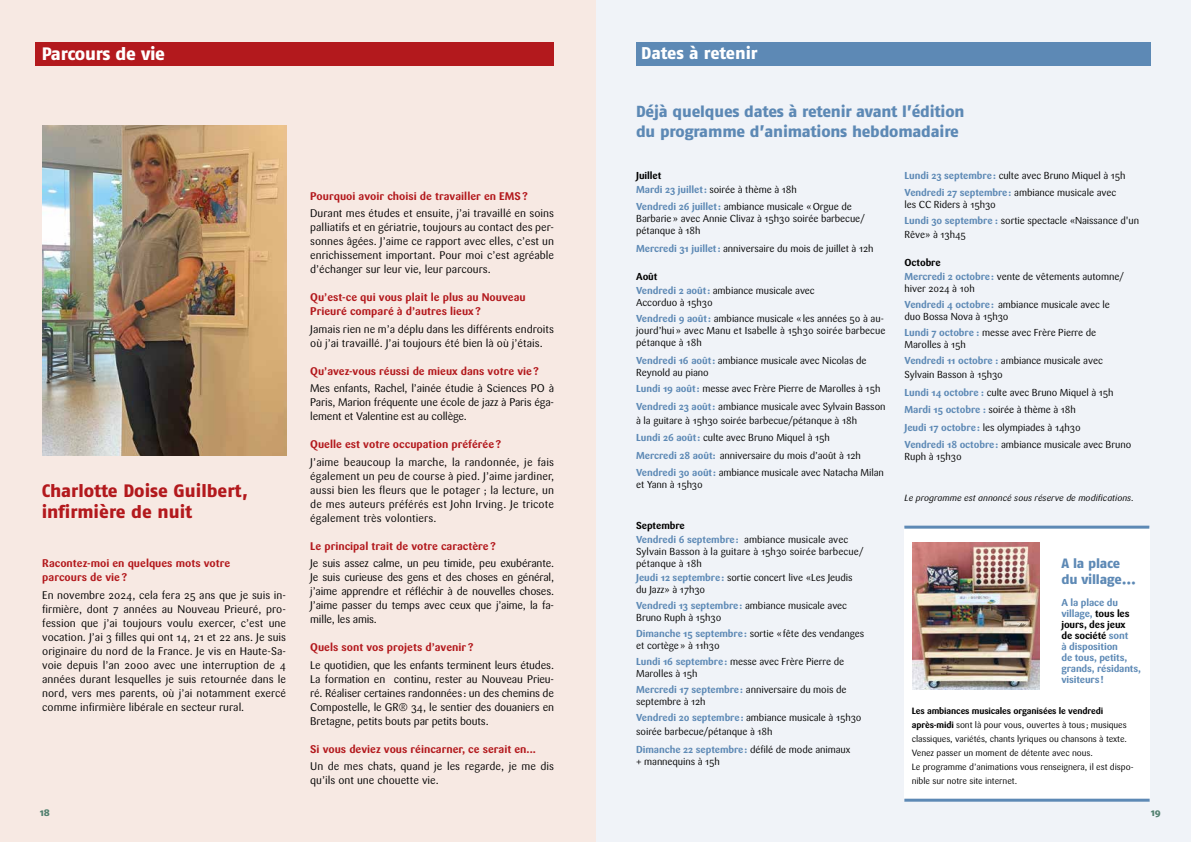
<style>
.page{position:relative;width:1191px;height:842px;background:#fff}
.page>*{position:absolute;margin:0;border:0;box-sizing:border-box;transform-origin:0 0}
.t1{font:18px/21px "Fago No Exb";color:#b3191d}
.t2{font:18px "Fago No Exb";letter-spacing:-.015em;color:#fff}
.t3{font:17px "Fago No Exb";letter-spacing:-.01em;color:#fff}
.t4{font:16px/20px "Fago No Exb";letter-spacing:-.01em;color:#5d89b5}
.t5{font:13.5px/16px "Fago No Exb";letter-spacing:-.015em;color:#5d89b5}
.t6{font:11px/14px "Sari";color:#000;text-align:justify}
.t7{font:700 11px/14px "Sari";color:#b3191d}
.t8{font:10px/12px "Sari";letter-spacing:-.01em;color:#000}
.t9{font:700 10px/11px "Sari";letter-spacing:-.015em;color:#5d89b5}
.t10{font:10px "Fago No Exb";color:#51806f}
.t11{font:9px/14px "Sari";letter-spacing:-.01em;color:#000}
.t12{font:italic 9px "Sari";color:#000}
.s1{font-weight:700}
.s2{font-weight:700;color:#5d89b5}
.s3{color:#000}
</style>
<div class="page">
<div style="left:596px;top:0;width:595px;height:842px;background:#f0f3f8"></div>
<div style="left:0;top:0;width:596px;height:842px;background:#f7e9e3"></div>
<div style="left:35px;top:42px;width:518px;height:24px;background:#b3191d"></div>
<img style="left:42px;top:125px;width:244px;height:330px">
<div style="left:904px;top:527px;width:245px;height:273px;background:#fff"></div>
<div style="left:636px;top:42px;width:514px;height:24px;background:#5d89b5"></div>
<hr style="left:904px;top:799px;width:245px;height:3px;background:#5d89b5">
<hr style="left:904px;top:526px;width:245px;height:3px;background:#5d89b5">
<img style="left:912px;top:543px;width:127px;height:147px">
<h1 class="t2" style="left:42px;top:43px;width:125px">Parcours de vie</h1>
<h1 class="t1" style="left:42px;top:480px;width:208px">Charlotte Doise Guilbert, infirmière de nuit</h1>
<p class="t7" style="left:42px;top:556px;width:190px">Racontez-moi en quelques mots votre parcours de vie?</p>
<p class="t6" style="left:42px;top:588px;width:245px">En novembre 2024, cela fera 25 ans que je suis in&shy;firmière, dont 7 années au Nouveau Prieuré, pro&shy;fession que j’ai toujours voulu exercer, c’est une vocation. J’ai 3 filles qui ont 14, 21 et 22 ans. Je suis originaire du nord de la France. Je vis en Haute-Sa&shy;voie depuis l’an 2000 avec une interruption de 4 années durant lesquelles je suis retournée dans le nord, vers mes parents, où j’ai notamment exercé comme infirmière libérale en secteur rural.</p>
<p class="t7" style="left:310px;top:189px;width:219px">Pourquoi avoir choisi de travailler en EMS?</p>
<p class="t6" style="left:310px;top:206px;width:245px">Durant mes études et ensuite, j’ai travaillé en soins palliatifs et en gériatrie, toujours au contact des per&shy;sonnes âgées. J’aime ce rapport avec elles, c’est un enrichissement important. Pour moi c’est agréable d’échanger sur leur vie, leur parcours.</p>
<p class="t7" style="left:310px;top:290px;width:217px">Qu’est-ce qui vous plait le plus au Nouveau<br>Prieuré comparé à d’autres lieux?</p>
<p class="t6" style="left:310px;top:322px;width:245px">Jamais rien ne m’a déplu dans les différents endroits où j’ai travaillé. J’ai toujours été bien là où j’étais.</p>
<p class="t7" style="left:310px;top:364px;width:230px">Qu’avez-vous réussi de mieux dans votre vie?</p>
<p class="t6" style="left:310px;top:381px;width:245px">Mes enfants, Rachel, l’ainée étudie à Sciences PO à Paris, Marion fréquente une école de jazz à Paris éga&shy;lement et Valentine est au collège.</p>
<p class="t7" style="left:310px;top:437px;width:193px">Quelle est votre occupation préférée?</p>
<p class="t6" style="left:310px;top:455px;width:245px">J’aime beaucoup la marche, la randonnée, je fais également un peu de course à pied. J’aime jardiner, aussi bien les fleurs que le potager ; la lecture, un de mes auteurs préférés est John Irving. Je tricote également très volontiers.</p>
<p class="t7" style="left:310px;top:539px;width:187px">Le principal trait de votre caractère?</p>
<p class="t6" style="left:310px;top:556px;width:245px">Je suis assez calme, un peu timide, peu exubérante.<br>Je suis curieuse des gens et des choses en général, j’aime apprendre et réfléchir à de nouvelles choses.<br>J’aime passer du temps avec ceux que j’aime, la fa&shy;mille, les amis.</p>
<p class="t7" style="left:310px;top:640px;width:165px">Quels sont vos projets d’avenir?</p>
<p class="t6" style="left:310px;top:658px;width:245px">Le quotidien, que les enfants terminent leurs études.<br>La formation en continu, rester au Nouveau Prieu&shy;ré. Réaliser certaines randonnées: un des chemins de Compostelle, le GR® 34, le sentier des douaniers en Bretagne, petits bouts par petits bouts.</p>
<p class="t7" style="left:310px;top:742px;width:227px">Si vous deviez vous réincarner, ce serait en...</p>
<p class="t6" style="left:310px;top:759px;width:245px">Un de mes chats, quand je les regarde, je me dis qu’ils ont une chouette vie.</p>
<h2 class="t3" style="left:641px;top:43px;width:118px">Dates à retenir</h2>
<h3 class="t4" style="left:636px;top:101px;width:330px">Déjà quelques dates à retenir avant l’édition du programme d’animations hebdomadaire</h3>
<p class="t8" style="left:636px;top:168px;width:162px;line-height:14px"><span class="s1">Juillet<br></span><span class="s2">Mardi 23 juillet:</span> soirée à thème à 18h</p>
<p class="t8" style="left:636px;top:201px;width:230px"><span class="s2">Vendredi 26 juillet:</span> ambiance musicale «Orgue de<br>Barbarie» avec Annie Clivaz à 15h30 soirée barbecue/ pétanque à 18h</p>
<p class="t8" style="left:636px;top:243px;width:239px"><span class="s2">Mercredi 31 juillet:</span> anniversaire du mois de juillet à 12h</p>
<p class="t8" style="left:636px;top:270px;width:180px;line-height:14px"><span class="s1">Août<br></span><span class="s2">Vendredi 2 août:</span> ambiance musicale avec</p>
<p class="t8" style="left:636px;top:295px;width:249px;line-height:16px">Accorduo à 15h30<br><span class="s2">Vendredi 9 août:</span> ambiance musicale «les années 50 à au-</p>
<p class="t8" style="left:636px;top:325px;width:251px">jourd’hui» avec Manu et Isabelle à 15h30 soirée barbecue pétanque à 18h</p>
<p class="t8" style="left:636px;top:355px;width:232px"><span class="s2">Vendredi 16 août:</span> ambiance musicale avec Nicolas de<br>Reynold au piano</p>
<p class="t8" style="left:636px;top:380px;width:251px;line-height:17.5px"><span class="s2">Lundi 19 août:</span> messe avec Frère Pierre de Marolles à 15h<br><span class="s2">Vendredi 23 août:</span> ambiance musicale avec Sylvain Basson</p>
<p class="t8" style="left:636px;top:411px;width:249px;line-height:17.5px">à la guitare à 15h30 soirée barbecue/pétanque à 18h<br><span class="s2">Lundi 26 août:</span> culte avec Bruno Miquel à 15h<br><span class="s2">Mercredi 28 août:</span> anniversaire du mois d’août à 12h <span class="s2">Vendredi 30 août:</span> ambiance musicale avec Natacha Milan</p>
<p class="t8" style="left:636px;top:479px;width:68px">et Yann à 15h30</p>
<p class="t8" style="left:636px;top:518px;width:214px;line-height:14px"><span class="s1">Septembre<br></span><span class="s2">Vendredi 6 septembre:</span> ambiance musicale avec</p>
<p class="t8" style="left:636px;top:545px;width:229px">Sylvain Basson à la guitare à 15h30 soirée barbecue/ pétanque à 18h</p>
<p class="t8" style="left:636px;top:572px;width:218px"><span class="s2">Jeudi 12 septembre:</span> sortie concert live «Les Jeudis du Jazz» à 17h30</p>
<p class="t8" style="left:636px;top:600px;width:212px"><span class="s2">Vendredi 13 septembre:</span> ambiance musicale avec<br>Bruno Ruph à 15h30</p>
<p class="t8" style="left:636px;top:628px;width:229px"><span class="s2">Dimanche 15 septembre:</span> sortie «fête des vendanges et cortège» à 11h30</p>
<p class="t8" style="left:636px;top:656px;width:209px"><span class="s2">Lundi 16 septembre:</span> messe avec Frère Pierre de<br>Marolles à 15h</p>
<p class="t8" style="left:636px;top:684px;width:212px"><span class="s2">Mercredi 17 septembre:</span> anniversaire du mois de septembre à 12h</p>
<p class="t8" style="left:636px;top:711px;width:227px;line-height:14px"><span class="s2">Vendredi 20 septembre:</span> ambiance musicale à 15h30 soirée barbecue/pétanque à 18h</p>
<p class="t8" style="left:636px;top:743px;width:216px"><span class="s2">Dimanche 22 septembre:</span> défilé de mode animaux + mannequins à 15h</p>
<p class="t8" style="left:904px;top:166px;width:222px;line-height:17.5px"><span class="s2">Lundi 23 septembre:</span> culte avec Bruno Miquel à 15h<br><span class="s2">Vendredi 27 septembre:</span> ambiance musicale avec</p>
<p class="t8" style="left:904px;top:197px;width:236px;line-height:16px">les CC Riders à 15h30<br><span class="s2">Lundi 30 septembre :</span> sortie spectacle «Naissance d'un</p>
<p class="t8" style="left:904px;top:229px;width:63px">Rêve» à 13h45</p>
<p class="t8" style="left:904px;top:256px;width:221px;line-height:14px"><span class="s1">Octobre<br></span><span class="s2">Mercredi 2 octobre:</span> vente de vêtements automne/</p>
<p class="t8" style="left:904px;top:281px;width:207px;line-height:16px">hiver 2024 à 10h<br><span class="s2">Vendredi 4 octobre:</span> ambiance musicale avec le</p>
<p class="t8" style="left:904px;top:309px;width:193px;line-height:16px">duo Bossa Nova à 15h30<br><span class="s2">Lundi 7 octobre :</span> messe avec Frère Pierre de</p>
<p class="t8" style="left:904px;top:337px;width:200px;line-height:16px">Marolles à 15h<br><span class="s2">Vendredi 11 octobre :</span> ambiance musicale avec</p>
<p class="t8" style="left:904px;top:366px;width:228px;line-height:17.5px">Sylvain Basson à 15h30<br><span class="s2">Lundi 14 octobre :</span> culte avec Bruno Miquel à 15h <span class="s2">Mardi 15 octobre :</span> soirée à thème à 18h<br><span class="s2">Jeudi 17 octobre:</span> les olympiades à 14h30<br><span class="s2">Vendredi 18 octobre:</span> ambiance musicale avec Bruno</p>
<p class="t8" style="left:904px;top:451px;width:59px">Ruph à 15h30</p>
<p class="t12" style="left:904px;top:492px;width:231px">Le programme est annoncé sous réserve de modifications.</p>
<h3 class="t5" style="left:1061px;top:555px;width:76px">A la place du village...</h3>
<p class="t9" style="left:1061px;top:597px;width:81px">A la place du village, <span class="s3">tous les jours, des jeux<br>de société</span> sont<br>à disposition<br>de tous, petits, grands, résidants, visiteurs!</p>
<p class="t11" style="left:911px;top:704px;width:223px"><span class="s1">Les ambiances musicales organisées le vendredi après-midi</span> sont là pour vous, ouvertes à tous; musiques classiques, variétés, chants lyriques ou chansons à texte.<br>Venez passer un moment de détente avec nous.<br>Le programme d’animations vous renseignera, il est dispo&shy;nible sur notre site internet.</p>
<p class="t10" style="left:40px;top:806px;width:11px">18</p>
<p class="t10" style="left:1151px;top:806px;width:11px">19</p>
</div>
